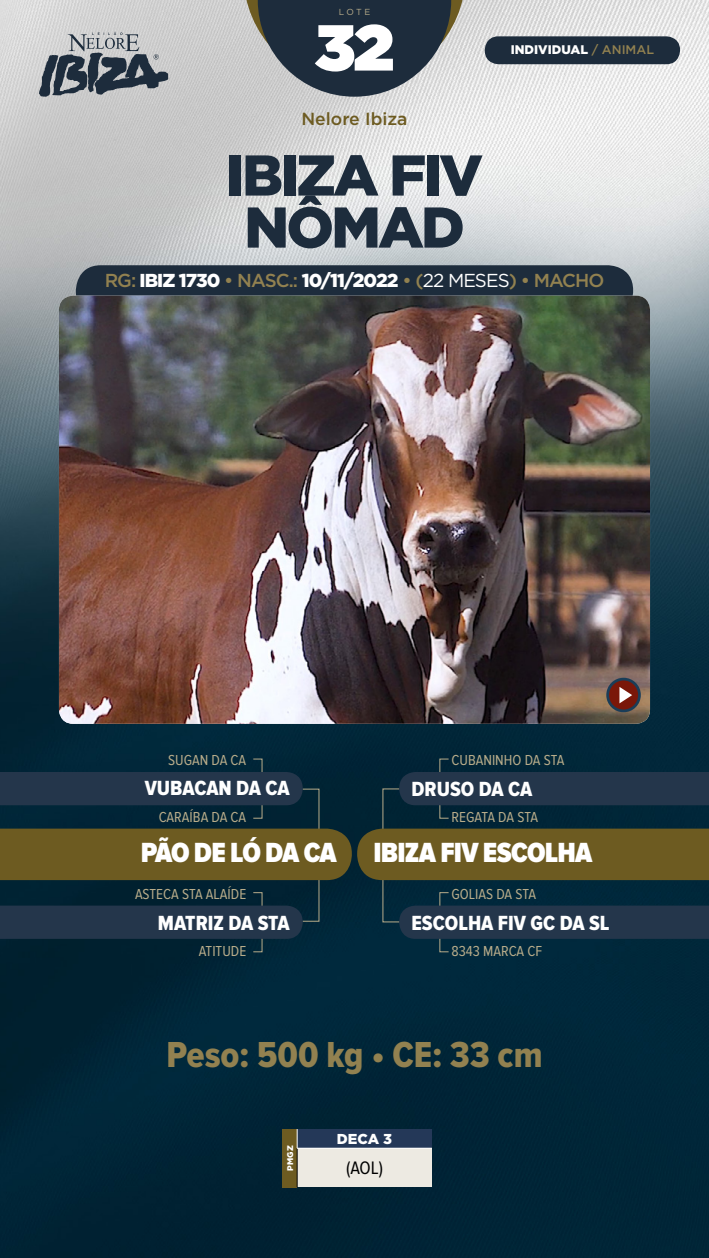
<style>
.page{position:relative;width:709px;height:1258px;background:#fff}
.page>*{position:absolute;margin:0;border:0;box-sizing:border-box;transform-origin:0 0}
.t1{font:900 64.88px "Gotham";color:#fff}
.t2{font:900 57.38px/52px "Gotham";color:#1d2c3c;text-align:center}
.t3{font:37.5px "Proxima Nova Cond Extrabld";color:#928150}
.t4{font:900 28.75px "Proxima Nova Cond";letter-spacing:-.025em;color:#fff}
.t5{font:900 28.75px "Proxima Nova Cond";letter-spacing:-.045em;color:#fff}
.t6{font:21.25px "Proxima Nova Cond Extrabld";color:#fff}
.t7{font:500 18.75px "Gotham";letter-spacing:-.05em;color:#928150}
.t8{font:18.75px "Proxima Nova Cond";color:#000}
.t9{font:500 17.5px "Gotham";color:#6d5b21}
.t10{font:15px "Proxima Nova Cond";color:#b8ac8a}
.t11{font:900 14.38px "Gotham";color:#fff}
.t12{font:500 12.5px "Gotham";color:#928150}
.t13{font:900 12.5px "Gotham";color:#fff}
.t14{font:8.75px "Gotham";color:#b8ac8a}
.t15{font:900 8.25px "Gotham";color:#fff}
.s1{font-weight:900;color:#fff}
.s2{font-weight:400;color:#fff}
</style>
<div class="page">
<img style="left:0;top:0;width:709px;height:1258px">
<svg style="left:243px;top:0;width:222px;height:97px;background:#545e68"></svg>
<svg style="left:399px;top:758px;width:310px;height:61px;background:#142e42"></svg>
<svg style="left:399px;top:892px;width:310px;height:60px;background:#143044"></svg>
<div style="left:0;top:829px;width:709px;height:51px;background:#6d5b21"></div>
<svg style="left:0;top:758px;width:303px;height:61px;background:#132e41"></svg>
<svg style="left:0;top:892px;width:303px;height:60px;background:#142d3f"></svg>
<div style="left:76px;top:265px;width:557px;height:52px;background:#1d2c3c;border-radius:25px"></div>
<div style="left:485px;top:36px;width:195px;height:28px;background:#1d2c3c;border-radius:14px"></div>
<svg style="left:39px;top:32px;width:129px;height:65px;background:#848a91"></svg>
<img style="left:59px;top:296px;width:591px;height:428px">
<div style="left:282px;top:1129px;width:15px;height:58px;background:#6d5b21"></div>
<div style="left:297px;top:1129px;width:135px;height:19px;background:#243858"></div>
<div style="left:297px;top:1148px;width:135px;height:39px;background:#edeae2"></div>
<svg style="left:297px;top:1129px;width:1px;height:19px"></svg>
<hr style="left:297px;top:1148px;width:1px;height:39px;background:#000">
<hr style="left:297px;top:1148px;width:135px;height:1px;background:#fff">
<div style="left:607px;top:679px;width:32px;height:32px;background:#7a1709;border-radius:50%"></div>
<svg style="left:619px;top:687px;width:13px;height:16px"></svg>
<div style="left:606px;top:678px;width:35px;height:34px;border:3px solid #1a3d58;border-radius:50%"></div>
<p class="t14" style="left:339px;top:7px;width:33px">LOTE</p>
<h1 class="t1" style="left:315px;top:10px;width:81px">32</h1>
<p class="t9" style="left:301px;top:108px;width:107px">Nelore Ibiza</p>
<h2 class="t2" style="left:226px;top:148px;width:258px">IBIZA FIV<br>NÔMAD</h2>
<p class="t13" style="left:510px;top:43px;width:8px">INDI</p>
<p class="t12" style="left:538px;top:43px;width:117px"><span class="s1">VIDUAL</span> / ANIMAL</p>
<p class="t7" style="left:105px;top:270px;width:501px">RG: <span class="s1">IBIZ 1730</span> • Nasc.: <span class="s1">10/11/2022</span> • (<span class="s2">22 MESES</span>) • Macho</p>
<p class="t10" style="left:168px;top:751px;width:80px">SUGAN DA CA</p>
<p class="t10" style="left:451px;top:751px;width:114px">CUBANINHO DA STA</p>
<h3 class="t6" style="left:145px;top:776px;width:147px">VUBACAN DA CA</h3>
<h3 class="t6" style="left:411px;top:777px;width:122px">DRUSO DA CA</h3>
<p class="t10" style="left:159px;top:809px;width:89px">CARAÍBA DA CA</p>
<p class="t10" style="left:451px;top:809px;width:88px">REGATA DA STA</p>
<h3 class="t5" style="left:141px;top:837px;width:197px">PÃO DE LÓ DA CA</h3>
<h3 class="t4" style="left:373px;top:837px;width:221px">IBIZA FIV ESCOLHA</h3>
<p class="t10" style="left:135px;top:886px;width:113px">ASTECA STA ALAÍDE</p>
<p class="t10" style="left:451px;top:886px;width:86px">GOLIAS DA STA</p>
<h3 class="t6" style="left:158px;top:911px;width:133px">MATRIZ DA STA</h3>
<h3 class="t6" style="left:411px;top:911px;width:199px">ESCOLHA FIV GC DA SL</h3>
<p class="t10" style="left:199px;top:942px;width:49px">ATITUDE</p>
<p class="t10" style="left:451px;top:942px;width:92px">8343 MARCA CF</p>
<h3 class="t3" style="left:166px;top:1034px;width:377px">Peso: 500 kg • CE: 33 cm</h3>
<p class="t15" style="left:285px;top:1170px;width:26px;rotate:-90deg">PMGZ</p>
<p class="t11" style="left:337px;top:1131px;width:57px">DECA 3</p>
<p class="t8" style="left:346px;top:1157px;width:38px">(AOL)</p>
</div>
